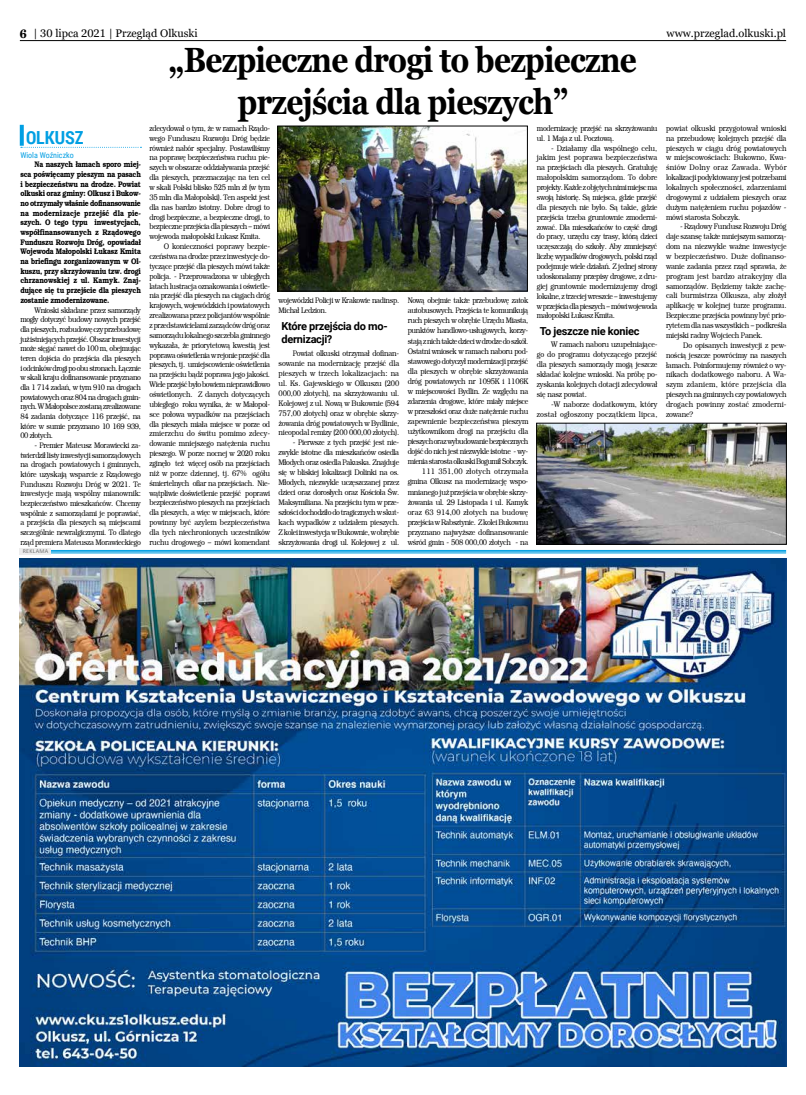
<style>
.page{position:relative;width:806px;height:1095px;background:#fff}
.page>*{position:absolute;margin:0;border:0;box-sizing:border-box;transform-origin:0 0}
.t1{font:700 35px/42px "Georgia";letter-spacing:-.025em;color:#000;text-align:center;scale:.85 1}
.t2{font:700 18px "Roboto Condensed";color:#009fe3}
.t3{font:11px "Georgia";color:#000}
.t4{font:700 11px/13.5px "Roboto";letter-spacing:-.025em;color:#000}
.t5{font:8px/9.9px "Brooklyn";letter-spacing:-.04em;color:#000;text-align:justify;scale:.85 1}
.t6{font:700 8px/9.7px "Brooklyn";letter-spacing:-.03em;color:#000;text-align:justify;scale:.85 1}
.t7{font:8px/9.9px "Brooklyn";letter-spacing:.02em;color:#000;text-align:right;scale:.85 1}
.t8{font:8px "Roboto Condensed";color:#009ee3}
.t9{font:6px "Calibri";letter-spacing:.05em;color:#706f6f}
.s1{font-family:"New Brunswick";font-weight:700;font-size:12px}
</style>
<div class="page">
<hr style="left:20px;top:40px;width:765px;height:1px;background:#000">
<svg style="left:20px;top:125px;width:4px;height:21px"></svg>
<svg style="left:21px;top:147px;width:120px;height:1px"></svg>
<img style="left:537px;top:424px;width:247px;height:118px">
<div style="left:535px;top:422px;width:251px;height:122px;border:1px solid #000"></div>
<img style="left:279px;top:127px;width:246px;height:162px">
<div style="left:277px;top:125px;width:250px;height:166px;border:1px solid #000"></div>
<img style="left:20px;top:558px;width:765px;height:508px">
<hr style="left:20px;top:550px;width:765px;height:1px;background:#009fe3">
<hr style="left:20px;top:551px;width:765px;height:1px;background:#009fe3">
<hr style="left:20px;top:552px;width:765px;height:1px;background:#009fe3">
<div style="left:20px;top:549px;width:31px;height:6px;background:#ededed"></div>
<h3 class="t3" style="left:20px;top:26px;width:179px"><span class="s1">6</span> | 30 lipca 2021 | Przegląd Olkuski</h3>
<h3 class="t3" style="left:666px;top:26px;width:121px">www.przeglad.olkuski.pl</h3>
<h2 class="t2" style="left:26px;top:125px;width:59px">OLKUSZ</h2>
<p class="t8" style="left:20px;top:149px;width:55px">Wiola Woźniczko</p>
<p class="t6" style="left:20px;top:160px;width:143px;text-indent:14px">Na naszych łamach sporo miej&shy;sca poświęcamy pieszym na pasach i bezpieczeństwu na drodze. Powiat olkuski oraz gminy: Olkusz i Bukow&shy;no otrzymały właśnie dofinansowanie na modernizacje przejść dla pie&shy;szych. O tego typu inwestycjach, współfinansowanych z Rządowego Funduszu Rozwoju Dróg, opowiadał Wojewoda Małopolski Łukasz Kmita na briefingu zorganizowanym w Ol&shy;kuszu, przy skrzyżowaniu tzw. drogi chrzanowskiej z ul. Kamyk. Znaj&shy;dujące się tu przejście dla pieszych zostanie zmodernizowane.</p>
<p class="t5" style="left:20px;top:305px;width:143px;text-indent:14px">Wnioski składane przez samorządy mogły dotyczyć budowy nowych przejść dla pieszych, rozbudowę czy przebudowę już istniejących przejść. Obszar inwestycji może sięgać nawet do 100 m, obejmując teren dojścia do przejścia dla pieszych i odcinków drogi po obu stronach. Łącznie w skali kraju dofinansowanie przyznano dla 1 714 zadań, w tym 910 na drogach powiatowych oraz 804 na drogach gmin&shy;nych. W Małopolsce zostaną zrealizowane 84 zadania dotyczące 116 przejść, na które w sumie przyznano 10 169 939, 00 złotych.</p>
<p class="t5" style="left:20px;top:440px;width:143px;text-indent:14px">- Premier Mateusz Morawiecki za&shy;twierdził listy inwestycji samorządowych na drogach powiatowych i gminnych, które uzyskają wsparcie z Rządowego Funduszu Rozwoju Dróg w 2021. Te inwestycje mają wspólny mianownik: bezpieczeństwo mieszkańców. Chcemy wspólnie z samorządami je poprawiać, a przejścia dla pieszych są miejscami szczególnie newralgicznymi. To dlatego rząd premiera Mateusza Morawieckiego</p>
<p class="t9" style="left:23px;top:547px;width:27px">REKLAMA</p>
<h1 class="t1" style="left:169px;top:39px;width:551px">„Bezpieczne drogi to bezpieczne przejścia dla pieszych”</h1>
<p class="t5" style="left:149px;top:123px;width:143px">zdecydował o tym, że w ramach Rządo&shy;wego Funduszu Rozwoju Dróg będzie również nabór specjalny. Postawiliśmy na poprawę bezpieczeństwa ruchu pie&shy;szych w obszarze oddziaływania przejść dla pieszych, przeznaczając na ten cel w skali Polski blisko 525 mln zł (w tym 35 mln dla Małopolski). Ten aspekt jest dla nas bardzo istotny. Dobre drogi to drogi bezpieczne, a bezpieczne drogi, to bezpieczne przejścia dla pieszych – mówi wojewoda małopolski Łukasz Kmita.</p>
<p class="t5" style="left:149px;top:241px;width:143px;text-indent:14px">O konieczności poprawy bezpie&shy;czeństwa na drodze przez inwestycje do&shy;tyczące przejść dla pieszych mówi także policja. - Przeprowadzona w ubiegłych latach lustracja oznakowania i oświetle&shy;nia przejść dla pieszych na ciągach dróg krajowych, wojewódzkich i powiatowych zrealizowana przez policjantów wspólnie z przedstawicielami zarządców dróg oraz samorządu lokalnego szczebla gminnego wykazała, że priorytetową kwestią jest poprawa oświetlenia w rejonie przejść dla pieszych, tj. umiejscowienie oświetlenia na przejściu bądź poprawa jego jakości.<br>Wiele przejść było bowiem nieprawidłowo oświetlonych. Z danych dotyczących ubiegłego roku wynika, że w Małopol&shy;sce połowa wypadków na przejściach dla pieszych miała miejsce w porze od zmierzchu do świtu pomimo zdecy&shy;dowanie mniejszego natężenia ruchu pieszego. W porze nocnej w 2020 roku zginęło też więcej osób na przejściach niż w porze dziennej, tj. 67% ogółu śmiertelnych ofiar na przejściach. Nie&shy;wątpliwie doświetlenie przejść poprawi bezpieczeństwo pieszych na przejściach dla pieszych, a więc w miejscach, które powinny być azylem bezpieczeństwa dla tych niechronionych uczestników ruchu drogowego – mówi komendant</p>
<p class="t5" style="left:278px;top:295px;width:143px">wojewódzki Policji w Krakowie nadinsp.<br>Michał Ledzion.</p>
<h3 class="t4" style="left:281px;top:318px;width:108px">Które przejścia do mo&shy;dernizacji?</h3>
<p class="t5" style="left:278px;top:348px;width:143px;text-indent:14px">Powiat olkuski otrzymał dofinan&shy;sowanie na modernizację przejść dla pieszych w trzech lokalizacjach: na ul. Ks. Gajewskiego w Olkuszu (200<br>000,00 złotych), na skrzyżowaniu ul.<br>Kolejowej z ul. Nową w Bukownie (594<br>757,00 złotych) oraz w obrębie skrzy&shy;żowania dróg powiatowych w Bydlinie, nieopodal remizy (200 000,00 złotych).</p>
<p class="t5" style="left:278px;top:437px;width:143px;text-indent:14px">- Pierwsze z tych przejść jest nie&shy;zwykle istotne dla mieszkańców osiedla Młodych oraz osiedla Pakuska. Znajduje się w bliskiej lokalizacji Dolinki na os.<br>Młodych, niezwykle uczęszczanej przez dzieci oraz dorosłych oraz Kościoła Św.<br>Maksymiliana. Na przejściu tym w prze&shy;szłości dochodziło do tragicznych w skut&shy;kach wypadków z udziałem pieszych.<br>Z kolei inwestycja w Bukownie, w obrębie skrzyżowania drogi ul. Kolejowej z ul.</p>
<p class="t5" style="left:536px;top:123px;width:143px">modernizację przejść na skrzyżowaniu ul. 1 Maja z ul. Pocztową.</p>
<p class="t5" style="left:536px;top:143px;width:143px;text-indent:14px">- Działamy dla wspólnego celu, jakim jest poprawa bezpieczeństwa na przejściach dla pieszych. Gratuluję małopolskim samorządom. To dobre projekty. Każde z objętych nimi miejsc ma swoją historię. Są miejsca, gdzie przejść dla pieszych nie było. Są takie, gdzie przejścia trzeba gruntownie zmoderni&shy;zować. Dla mieszkańców to część drogi do pracy, urzędu czy trasy, którą dzieci uczęszczają do szkoły. Aby zmniejszyć liczbę wypadków drogowych, polski rząd podejmuje wiele działań. Z jednej strony udoskonalamy przepisy drogowe, z dru&shy;giej gruntownie modernizujemy drogi lokalne, z trzeciej wreszcie – inwestujemy w przejścia dla pieszych – mówi wojewoda małopolski Łukasz Kmita.</p>
<h3 class="t4" style="left:539px;top:323px;width:101px">To jeszcze nie koniec</h3>
<p class="t5" style="left:536px;top:340px;width:143px;text-indent:14px">W ramach naboru uzupełniające&shy;go do programu dotyczącego przejść dla pieszych samorządy mogą jeszcze składać kolejne wnioski. Na próbę po&shy;zyskania kolejnych dotacji zdecydował się nasz powiat.</p>
<p class="t7" style="left:536px;top:399px;width:143px">-W naborze dodatkowym, który został ogłoszony początkiem lipca,</p>
<p class="t5" style="left:407px;top:295px;width:143px;text-align:right">Nową obejmie także przebudowę zatok autobusowych. Przejścia te komunikują ruch pieszych w obrębie Urzędu Miasta, punktów handlowo-usługowych, korzy&shy;stają z nich także dzieci w drodze do szkół.<br>Ostatni wniosek w ramach naboru pod&shy;stawowego dotyczył modernizacji przejść dla pieszych w obrębie skrzyżowania dróg powiatowych nr 1095K i 1106K w miejscowości Bydlin. Ze względu na zdarzenia drogowe, które miały miejsce w przeszłości oraz duże natężenie ruchu zapewnienie bezpieczeństwa pieszym użytkownikom drogi na przejściu dla pieszych oraz wybudowanie bezpiecznych dojść do nich jest niezwykle istotne - wy&shy;mienia starosta olkuski Bogumił Sobczyk.<br>111 351,00 złotych otrzymała gmina Olkusz na modernizację wspo&shy;mnianego już przejścia w obrębie skrzy&shy;żowania ul. 29 Listopada i ul. Kamyk oraz 63 914,00 złotych na budowę przejścia w Rabsztynie. Z kolei Bukownu przyznano najwyższe dofinansowanie wśród gmin - 508 000,00 złotych - na</p>
<p class="t5" style="left:665px;top:123px;width:143px">powiat olkuski przygotował wnioski na przebudowę kolejnych przejść dla pieszych w ciągu dróg powiatowych w miejscowościach: Bukowno, Kwa&shy;śniów Dolny oraz Zawada. Wybór lokalizacji podyktowany jest potrzebami lokalnych społeczności, zdarzeniami drogowymi z udziałem pieszych oraz dużym natężeniem ruchu pojazdów - mówi starosta Sobczyk.</p>
<p class="t5" style="left:665px;top:222px;width:143px;text-indent:14px">- Rządowy Fundusz Rozwoju Dróg daje szansę także mniejszym samorzą&shy;dom na niezwykle ważne inwestycje w bezpieczeństwo. Duże dofinanso&shy;wanie zadania przez rząd sprawia, że program jest bardzo atrakcyjny dla samorządów. Będziemy także zachę&shy;cali burmistrza Olkusza, aby złożył aplikację w kolejnej turze programu.<br>Bezpieczne przejścia powinny być prio&shy;rytetem dla nas wszystkich – podkreśla miejski radny Wojciech Panek.</p>
<p class="t5" style="left:665px;top:340px;width:143px;text-indent:17px">Do opisanych inwestycji z pew&shy;nością jeszcze powrócimy na naszych łamach. Poinformujemy również o wy&shy;nikach dodatkowego naboru. A Wa&shy;szym zdaniem, które przejścia dla pieszych na gminnych czy powiatowych drogach powinny zostać zmoderni&shy;zowane?</p>
</div>
